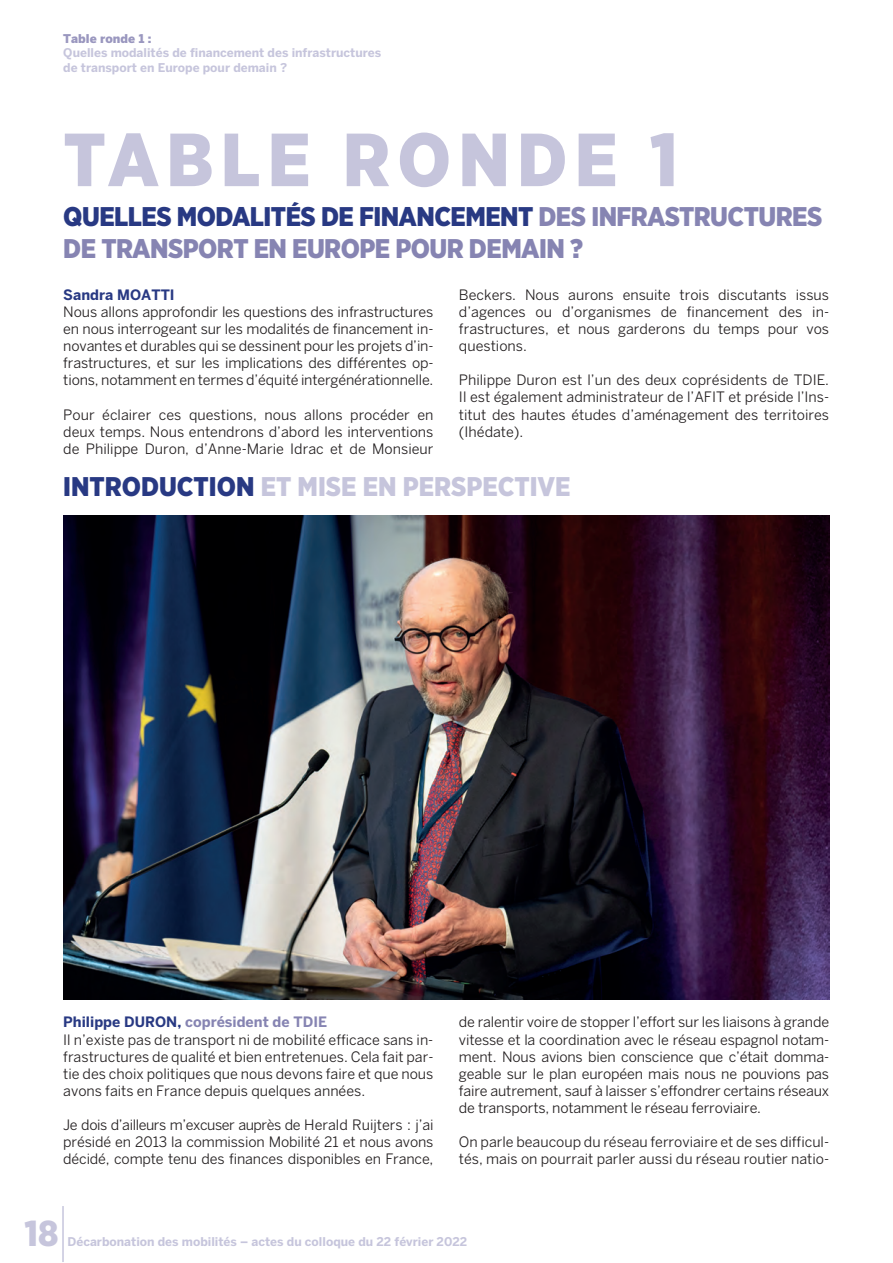
<style>
.page{position:relative;width:893px;height:1263px;background:#fff}
.page>*{position:absolute;margin:0;border:0;box-sizing:border-box;transform-origin:0 0}
.t1{font:900 75px "Gotham Narrow";letter-spacing:.1em;color:#c6c5dc}
.t2{font:900 36px "Gotham Narrow";color:#c6c5dc}
.t3{font:900 27px/32.4px "Gotham Narrow";letter-spacing:-.02em;color:#8684b2}
.t4{font:900 27px "Gotham Narrow";color:#c6c5dc}
.t5{font:14.25px/17.1px "Benton Sans";color:#231f20;text-align:justify}
.t6{font:700 14.25px "Benton Sans";color:#283983}
.t7{font:700 12px/14.4px "Benton Sans";color:#c6c5dc}
.t8{font:900 12px "Benton Sans";color:#9a97bf}
.s1{color:#283983}
.s2{font-weight:700;color:#283983}
.s3{font-weight:700;color:#8684b2}
</style>
<div class="page">
<hr style="left:62px;top:1205px;width:2px;height:56px;background:#c6c5dc">
<img style="left:63px;top:515px;width:766px;height:484px">
<p class="t8" style="left:63px;top:31px;width:90px">Table ronde 1 :</p>
<p class="t7" style="left:63px;top:45px;width:319px">Quelles modalités de financement des infrastructures de transport en Europe pour demain ?</p>
<h1 class="t1" style="left:63px;top:110px;width:616px">TABLE RONDE 1</h1>
<h3 class="t3" style="left:63px;top:200px;width:760px"><span class="s1">QUELLES MODALITÉS DE FINANCEMENT</span> DES INFRASTRUCTURES<br>DE TRANSPORT EN EUROPE POUR DEMAIN ?</h3>
<p class="t6" style="left:63px;top:286px;width:113px">Sandra MOATTI</p>
<p class="t5" style="left:63px;top:303px;width:371px">Nous allons approfondir les questions des infrastructures en nous interrogeant sur les modalités de financement in&shy;novantes et durables qui se dessinent pour les projets d’in&shy;frastructures, et sur les implications des différentes op&shy;tions, notamment en termes d’équité intergénérationnelle.</p>
<p class="t5" style="left:63px;top:405px;width:371px">Pour éclairer ces questions, nous allons procéder en deux temps. Nous entendrons d’abord les interventions de Philippe Duron, d’Anne-Marie Idrac et de Monsieur</p>
<p class="t5" style="left:459px;top:286px;width:371px">Beckers. Nous aurons ensuite trois discutants issus d’agences ou d’organismes de financement des in&shy;frastructures, et nous garderons du temps pour vos questions.</p>
<p class="t5" style="left:459px;top:371px;width:371px">Philippe Duron est l’un des deux coprésidents de TDIE.<br>Il est également administrateur de l’AFIT et préside l’Ins&shy;titut des hautes études d’aménagement des territoires (Ihédate).</p>
<h3 class="t4" style="left:63px;top:468px;width:508px"><span class="s1">INTRODUCTION</span> ET MISE EN PERSPECTIVE</h3>
<p class="t5" style="left:63px;top:1013px;width:371px;text-align:left"><span class="s2">Philippe DURON,</span> <span class="s3">coprésident de TDIE<br></span>Il n’existe pas de transport ni de mobilité efficace sans in&shy;frastructures de qualité et bien entretenues. Cela fait par&shy;tie des choix politiques que nous devons faire et que nous avons faits en France depuis quelques années.</p>
<p class="t5" style="left:63px;top:1115px;width:371px">Je dois d’ailleurs m’excuser auprès de Herald Ruijters : j’ai présidé en 2013 la commission Mobilité 21 et nous avons décidé, compte tenu des finances disponibles en France,</p>
<p class="t5" style="left:459px;top:1013px;width:371px">de ralentir voire de stopper l’effort sur les liaisons à grande vitesse et la coordination avec le réseau espagnol notam&shy;ment. Nous avions bien conscience que c’était domma&shy;geable sur le plan européen mais nous ne pouvions pas faire autrement, sauf à laisser s’effondrer certains réseaux de transports, notamment le réseau ferroviaire.</p>
<p class="t5" style="left:459px;top:1132px;width:371px">On parle beaucoup du réseau ferroviaire et de ses difficul&shy;tés, mais on pourrait parler aussi du réseau routier natio-</p>
<h2 class="t2" style="left:25px;top:1209px;width:35px">18</h2>
<p class="t7" style="left:68px;top:1234px;width:401px">Décarbonation des mobilités – actes du colloque du 22 février 2022</p>
</div>
